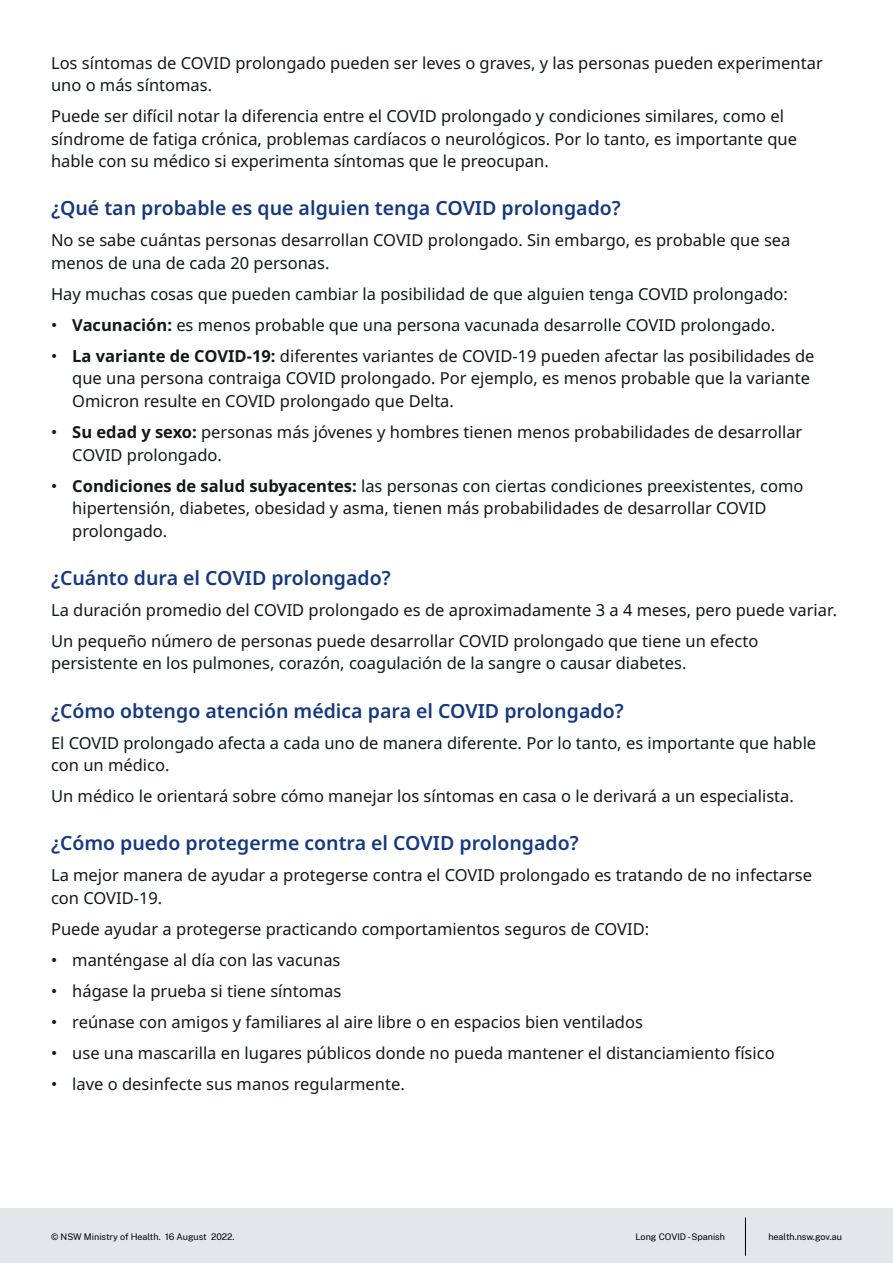
<style>
.page{position:relative;width:893px;height:1263px;background:#fff}
.page>*{position:absolute;margin:0;border:0;box-sizing:border-box;transform-origin:0 0}
.t1{font:600 19.5px "Noto Sans";color:#15397f}
.Body{font:16.5px/22.5px "Noto Sans";color:#0f1a18}
.t2{font:9px "Public Sans";color:#000}
.s1{font-weight:700}
</style>
<div class="page">
<div style="left:0;top:1208px;width:893px;height:55px;background:#e2e7ea"></div>
<hr style="left:745px;top:1217px;width:1px;height:39px;background:#000">
<p class="Body" style="left:51px;top:52px;width:773px">Los síntomas de COVID prolongado pueden ser leves o graves, y las personas pueden experimentar uno o más síntomas.</p>
<p class="Body" style="left:51px;top:105px;width:747px">Puede ser difícil notar la diferencia entre el COVID prolongado y condiciones similares, como el síndrome de fatiga crónica, problemas cardíacos o neurológicos. Por lo tanto, es importante que hable con su médico si experimenta síntomas que le preocupan.</p>
<h3 class="t1" style="left:51px;top:195px;width:571px">¿Qué tan probable es que alguien tenga COVID prolongado?</h3>
<p class="Body" style="left:51px;top:230px;width:741px">No se sabe cuántas personas desarrollan COVID prolongado. Sin embargo, es probable que sea menos de una de cada 20 personas.</p>
<p class="Body" style="left:51px;top:283px;width:738px">Hay muchas cosas que pueden cambiar la posibilidad de que alguien tenga COVID prolongado:</p>
<p class="Body" style="left:51px;top:314px;width:726px">• <span class="s1">Vacunación:</span> es menos probable que una persona vacunada desarrolle COVID prolongado.</p>
<p class="Body" style="left:72px;top:345px;width:744px;text-indent:-21px">• <span class="s1">La variante de COVID-19:</span> diferentes variantes de COVID-19 pueden afectar las posibilidades de que una persona contraiga COVID prolongado. Por ejemplo, es menos probable que la variante<br>Omicron resulte en COVID prolongado que Delta.</p>
<p class="Body" style="left:72px;top:421px;width:732px;text-indent:-21px">• <span class="s1">Su edad y sexo:</span> personas más jóvenes y hombres tienen menos probabilidades de desarrollar<br>COVID prolongado.</p>
<p class="Body" style="left:72px;top:475px;width:733px;text-indent:-21px">• <span class="s1">Condiciones de salud subyacentes:</span> las personas con ciertas condiciones preexistentes, como hipertensión, diabetes, obesidad y asma, tienen más probabilidades de desarrollar COVID prolongado.</p>
<h3 class="t1" style="left:51px;top:564px;width:341px">¿Cuánto dura el COVID prolongado?</h3>
<p class="Body" style="left:51px;top:599px;width:788px">La duración promedio del COVID prolongado es de aproximadamente 3 a 4 meses, pero puede variar.</p>
<p class="Body" style="left:51px;top:630px;width:709px">Un pequeño número de personas puede desarrollar COVID prolongado que tiene un efecto persistente en los pulmones, corazón, coagulación de la sangre o causar diabetes.</p>
<h3 class="t1" style="left:51px;top:697px;width:574px">¿Cómo obtengo atención médica para el COVID prolongado?</h3>
<p class="Body" style="left:51px;top:732px;width:767px">El COVID prolongado afecta a cada uno de manera diferente. Por lo tanto, es importante que hable con un médico.</p>
<p class="Body" style="left:51px;top:785px;width:744px">Un médico le orientará sobre cómo manejar los síntomas en casa o le derivará a un especialista.</p>
<h3 class="t1" style="left:51px;top:829px;width:529px">¿Cómo puedo protegerme contra el COVID prolongado?</h3>
<p class="Body" style="left:51px;top:864px;width:763px">La mejor manera de ayudar a protegerse contra el COVID prolongado es tratando de no infectarse con COVID-19.</p>
<p class="Body" style="left:51px;top:918px;width:600px">Puede ayudar a protegerse practicando comportamientos seguros de COVID:</p>
<p class="Body" style="left:51px;top:949px;width:291px">• manténgase al día con las vacunas</p>
<p class="Body" style="left:51px;top:980px;width:292px">• hágase la prueba si tiene síntomas</p>
<p class="Body" style="left:51px;top:1011px;width:593px">• reúnase con amigos y familiares al aire libre o en espacios bien ventilados</p>
<p class="Body" style="left:51px;top:1042px;width:725px">• use una mascarilla en lugares públicos donde no pueda mantener el distanciamiento físico</p>
<p class="Body" style="left:51px;top:1073px;width:355px">• lave o desinfecte sus manos regularmente.</p>
<p class="t2" style="left:51px;top:1230px;width:185px">© NSW Ministry of Health. 16 August 2022.</p>
<p class="t2" style="left:636px;top:1230px;width:91px">Long COVID - Spanish</p>
<p class="t2" style="left:768px;top:1230px;width:75px">health.nsw.gov.au</p>
</div>
